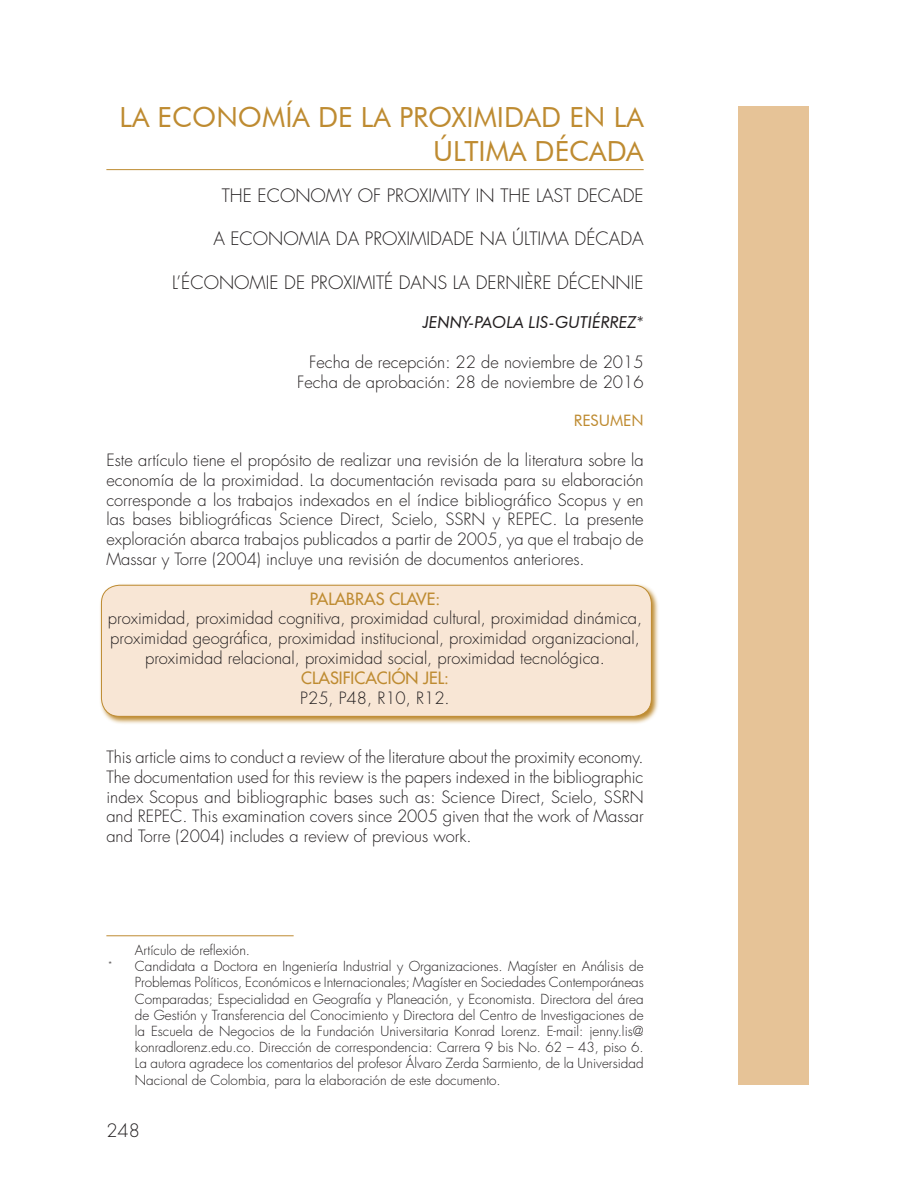
<style>
.page{position:relative;width:915px;height:1191px;background:#fff}
.page>*{position:absolute;margin:0;border:0;box-sizing:border-box;transform-origin:0 0}
.t1{font:27.75px/33.3px "Futura BT";color:#be8b31;text-align:right}
.t2{font:300 18px "Futura Std";color:#231f20}
.t3{font:300 16.5px/19.8px "Futura Std";color:#231f20;text-align:justify}
.t4{font:500 16.5px "Futura Std";color:#be8b31}
.t5{font:italic 16.5px "Futura BT";color:#231f20}
.t6{font:15.75px "Futura BT";color:#be8b31}
.t7{font:300 13.5px "Futura Std";color:#231f20}
</style>
<div class="page">
<div style="left:738px;top:106px;width:70px;height:978px;background:#e6c397"></div>
<svg style="left:100px;top:584px;width:558px;height:140px;background:#dfc69b"></svg>
<div style="left:101px;top:585px;width:550px;height:131px;background:#f8e6d5;border-radius:18px"></div>
<div style="left:101px;top:585px;width:550px;height:131px;border:1px solid #be8b31;border-radius:18px"></div>
<hr style="left:106px;top:169px;width:537px;height:1px;background:#be8b31">
<hr style="left:106px;top:935px;width:187px;height:1px;background:#be8b31">
<h1 class="t1" style="left:119px;top:101px;width:525px">LA ECONOMÍA DE LA PROXIMIDAD EN LA<br>ÚLTIMA DÉCADA</h1>
<p class="t2" style="left:222px;top:185px;width:423px">THE ECONOMY OF PROXIMITY IN THE LAST DECADE</p>
<p class="t2" style="left:213px;top:228px;width:431px">A ECONOMIA DA PROXIMIDADE NA ÚLTIMA DÉCADA</p>
<p class="t2" style="left:172px;top:271px;width:473px">L’ÉCONOMIE DE PROXIMITÉ DANS LA DERNIÈRE DÉCENNIE</p>
<p class="t5" style="left:422px;top:312px;width:222px">JENNY-PAOLA LIS-GUTIÉRREZ*</p>
<p class="t3" style="left:297px;top:352px;width:348px;text-align:right">Fecha de recepción: 22 de noviembre de 2015<br>Fecha de aprobación: 28 de noviembre de 2016</p>
<p class="t6" style="left:573px;top:411px;width:71px">RESUMEN</p>
<p class="t3" style="left:106px;top:450px;width:538px">Este artículo tiene el propósito de realizar una revisión de la literatura sobre la economía de la proximidad. La documentación revisada para su elaboración corresponde a los trabajos indexados en el índice bibliográfico Scopus y en las bases bibliográficas Science Direct, Scielo, SSRN y REPEC. La presente exploración abarca trabajos publicados a partir de 2005, ya que el trabajo de Massar y Torre (2004) incluye una revisión de documentos anteriores.</p>
<p class="t4" style="left:310px;top:588px;width:132px">PALABRAS CLAVE:</p>
<p class="t3" style="left:108px;top:609px;width:535px;text-align:center">proximidad, proximidad cognitiva, proximidad cultural, proximidad dinámica, proximidad geográfica, proximidad institucional, proximidad organizacional, proximidad relacional, proximidad social, proximidad tecnológica.</p>
<p class="t4" style="left:301px;top:667px;width:149px">CLASIFICACIÓN JEL:</p>
<p class="t3" style="left:300px;top:688px;width:151px">P25, P48, R10, R12.</p>
<p class="t3" style="left:106px;top:747px;width:538px">This article aims to conduct a review of the literature about the proximity economy.<br>The documentation used for this review is the papers indexed in the bibliographic index Scopus and bibliographic bases such as: Science Direct, Scielo, SSRN and REPEC. This examination covers since 2005 given that the work of Massar and Torre (2004) includes a review of previous work.</p>
<p class="t7" style="left:135px;top:942px;width:117px">Artículo de reflexión.</p>
<p class="t7" style="left:108px;top:958px;width:537px"><sup>*</sup> Candidata a Doctora en Ingeniería Industrial y Organizaciones. Magíster en Análisis de</p>
<p class="t7" style="left:135px;top:974px;width:510px">Problemas Políticos, Económicos e Internacionales; Magíster en Sociedades Contemporáneas</p>
<p class="t7" style="left:135px;top:990px;width:510px">Comparadas; Especialidad en Geografía y Planeación, y Economista. Directora del área</p>
<p class="t7" style="left:135px;top:1006px;width:510px">de Gestión y Transferencia del Conocimiento y Directora del Centro de Investigaciones de</p>
<p class="t7" style="left:135px;top:1023px;width:510px">la Escuela de Negocios de la Fundación Universitaria Konrad Lorenz. E-mail: jenny.lis@</p>
<p class="t7" style="left:135px;top:1039px;width:510px">konradlorenz.edu.co. Dirección de correspondencia: Carrera 9 bis No. 62 – 43, piso 6.</p>
<p class="t7" style="left:135px;top:1055px;width:510px">La autora agradece los comentarios del profesor Álvaro Zerda Sarmiento, de la Universidad</p>
<p class="t7" style="left:135px;top:1071px;width:367px">Nacional de Colombia, para la elaboración de este documento.</p>
<p class="t2" style="left:106px;top:1119px;width:35px">248</p>
</div>
